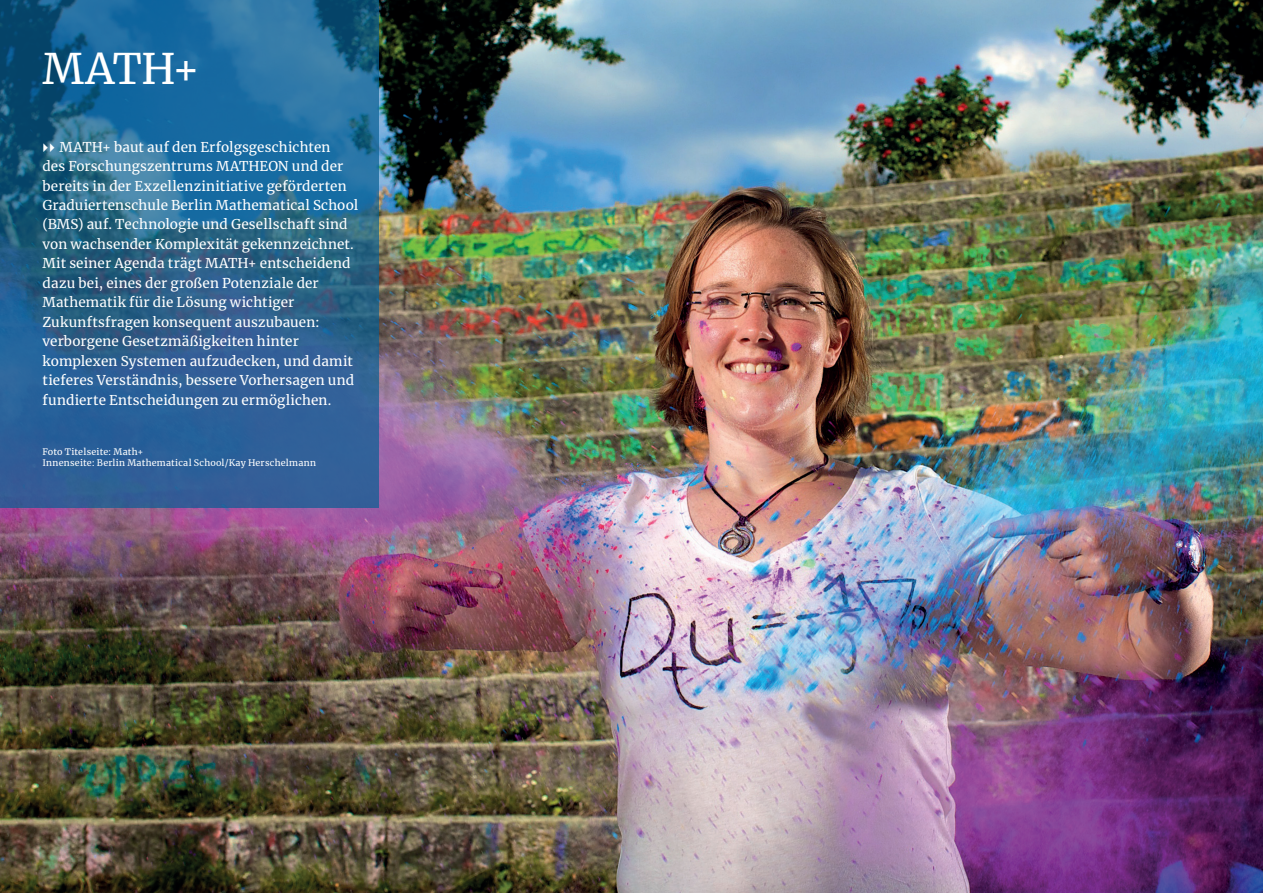
<style>
.page{position:relative;width:1263px;height:893px;background:#fff}
.page>*{position:absolute;margin:0;border:0;box-sizing:border-box;transform-origin:0 0}
.t1{font:42px "Merriweather";color:#fff}
.t2{font:13.5px/19.5px "Merriweather";letter-spacing:.01em;color:#fff}
.t3{font:9px/10.8px "Merriweather";letter-spacing:.025em;color:#fff}
</style>
<div class="page">
<img style="left:0;top:0;width:1263px;height:893px">
<svg style="left:0;top:0;width:378px;height:508px;background:#266392"></svg>
<svg style="left:44px;top:143px;width:24px;height:9px"></svg>
<h1 class="t1" style="left:43px;top:40px;width:159px">MATH+</h1>
<p class="t2" style="left:43px;top:136px;width:317px;text-indent:17px">MATH+ baut auf den Erfolgsgeschichten<br>des Forschungszentrums MATHEON und der bereits in der Exzellenzinitiative geförderten Graduiertenschule Berlin Mathematical School (BMS) auf. Technologie und Gesellschaft sind von wachsender Komplexität gekennzeichnet.<br>Mit seiner Agenda trägt MATH+ entscheidend dazu bei, eines der großen Potenziale der Mathematik für die Lösung wichtiger Zukunftsfragen konsequent auszubauen: verborgene Gesetzmäßigkeiten hinter komplexen Systemen aufzudecken, und damit tieferes Verständnis, bessere Vorhersagen und fundierte Entscheidungen zu ermöglichen.</p>
<p class="t3" style="left:43px;top:446px;width:275px">Foto Titelseite: Math+<br>Innenseite: Berlin Mathematical School/Kay Herschelmann</p>
</div>
